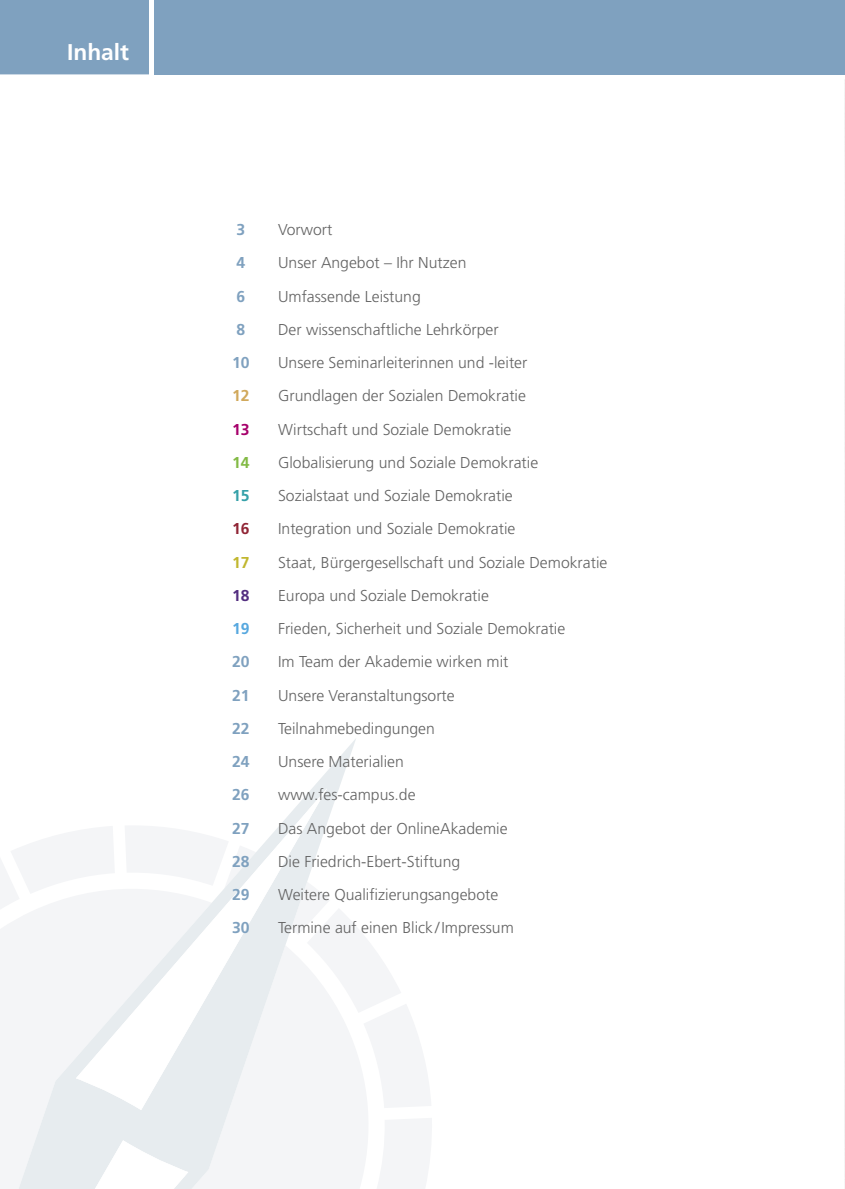
<style>
.page{position:relative;width:845px;height:1189px;background:#fff}
.page>*{position:absolute;margin:0;border:0;box-sizing:border-box;transform-origin:0 0}
.t1{font:700 22.75px "Frutiger LT Std";color:#fff}
.t2{font:300 15.75px/33.2px "Frutiger LT Std";color:#636363}
.t3{font:700 15.75px/33.2px "Frutiger LT Std";color:#7fa1bf}
.t4{font:700 15.75px "Frutiger LT Std";color:#d1a95c}
.t5{font:700 15.75px "Frutiger LT Std";color:#a6006b}
.t6{font:700 15.75px "Frutiger LT Std";color:#83ba45}
.t7{font:700 15.75px "Frutiger LT Std";color:#36a1a9}
.t8{font:700 15.75px "Frutiger LT Std";color:#902535}
.t9{font:700 15.75px "Frutiger LT Std";color:#c1b72f}
.t10{font:700 15.75px "Frutiger LT Std";color:#532e80}
.t11{font:700 15.75px "Frutiger LT Std";color:#57a8df}
</style>
<div class="page">
<div style="left:0;top:0;width:149px;height:74px;background:#7fa1bf"></div>
<div style="left:0;top:918px;width:368px;height:271px;background:#f4f5f7"></div>
<svg style="left:356px;top:918px;width:75px;height:190px"></svg>
<svg style="left:377px;top:1118px;width:55px;height:71px"></svg>
<svg style="left:0;top:848px;width:19px;height:61px"></svg>
<svg style="left:19px;top:739px;width:337px;height:450px;fill:#f4f5f7"></svg>
<svg style="left:76px;top:788px;width:251px;height:322px"></svg>
<svg style="left:95px;top:1140px;width:93px;height:49px"></svg>
<div style="left:154px;top:0;width:690px;height:74px;background:#7fa1bf"></div>
<h1 class="t1" style="left:67px;top:38px;width:63px">Inhalt</h1>
<p class="t3" style="left:232px;top:213px;width:19px">3<br>4<br>6<br>8<br>10</p>
<p class="t4" style="left:232px;top:387px;width:19px">12</p>
<p class="t5" style="left:232px;top:420px;width:19px">13</p>
<p class="t6" style="left:232px;top:453px;width:19px">14</p>
<p class="t7" style="left:232px;top:486px;width:19px">15</p>
<p class="t8" style="left:232px;top:520px;width:19px">16</p>
<p class="t9" style="left:232px;top:553px;width:19px">17</p>
<p class="t10" style="left:232px;top:586px;width:19px">18</p>
<p class="t11" style="left:232px;top:619px;width:19px">19</p>
<p class="t3" style="left:232px;top:645px;width:19px;text-align:justify">20<br>21<br>22<br>24<br>26<br>27<br>28<br>29<br>30</p>
<p class="t2" style="left:278px;top:213px;width:331px">Vorwort<br>Unser Angebot – Ihr Nutzen<br>Umfassende Leistung<br>Der wissenschaftliche Lehrkörper<br>Unsere Seminarleiterinnen und -leiter<br>Grundlagen der Sozialen Demokratie<br>Wirtschaft und Soziale Demokratie<br>Globalisierung und Soziale Demokratie<br>Sozialstaat und Soziale Demokratie<br>Integration und Soziale Demokratie<br>Staat, Bürgergesellschaft und Soziale Demokratie<br>Europa und Soziale Demokratie<br>Frieden, Sicherheit und Soziale Demokratie<br>Im Team der Akademie wirken mit<br>Unsere Veranstaltungsorte<br>Teilnahmebedingungen<br>Unsere Materialien<br>www.fes-campus.de<br>Das Angebot der OnlineAkademie<br>Die Friedrich-Ebert-Stiftung<br>Weitere Qualifizierungsangebote<br>Termine auf einen Blick / Impressum</p>
</div>
